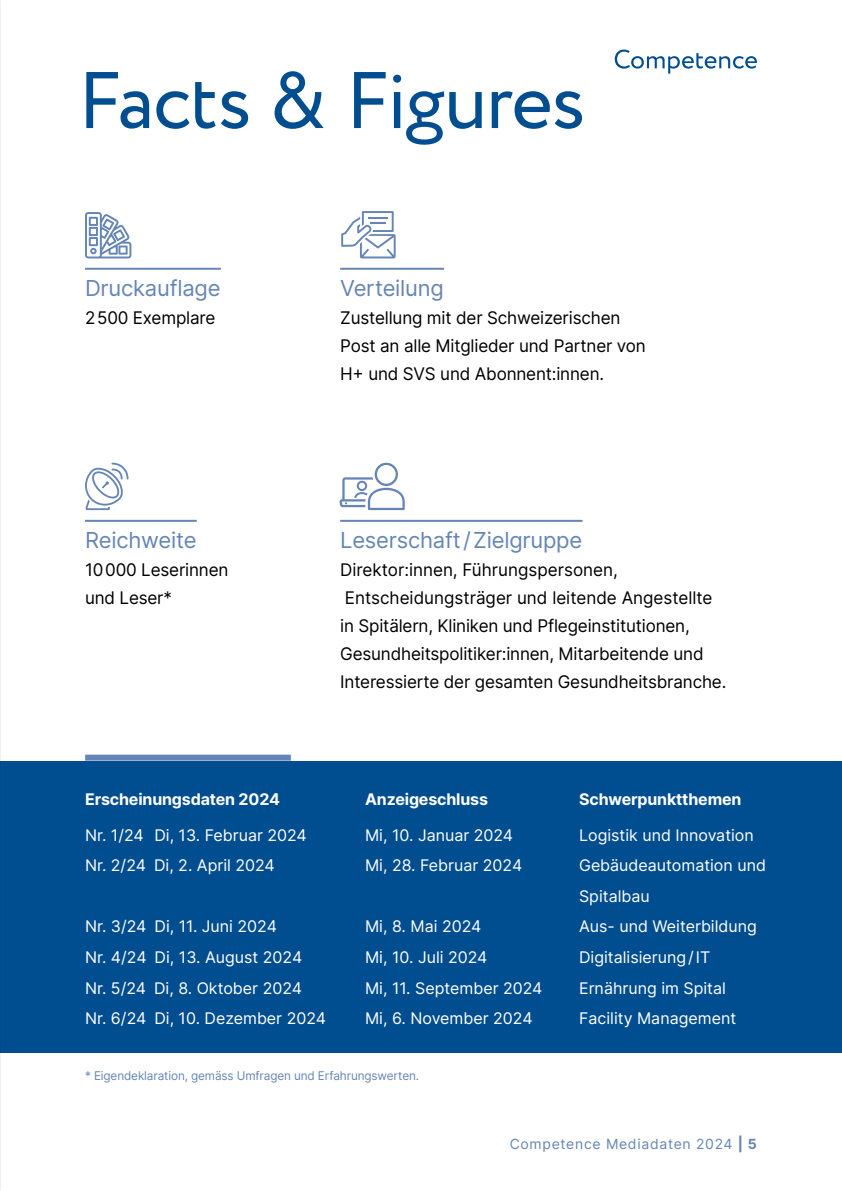
<style>
.page{position:relative;width:842px;height:1191px;background:#fff}
.page>*{position:absolute;margin:0;border:0;box-sizing:border-box;transform-origin:0 0}
.t1{font:80px "Circe";letter-spacing:-.02em;color:#004e90}
.t2{font:22px "Inter";letter-spacing:-.01em;color:#6585b6}
.t3{font:17.4px/28px "Inter";letter-spacing:-.01em;color:#000}
.t4{font:16px/30.6px "Inter";color:#fff}
.t5{font:700 16px "Inter";letter-spacing:-.01em;color:#fff}
.t6{font:14px "Inter";letter-spacing:.05em;color:#6585b6}
.t7{font:12px "Inter";letter-spacing:-.01em;color:#6585b6}
.s1{font-weight:700}
</style>
<div class="page">
<svg style="left:615px;top:50px;width:142px;height:24px"></svg>
<hr style="left:85px;top:268px;width:136px;height:2px;background:#6585b6">
<hr style="left:85px;top:520px;width:112px;height:2px;background:#6585b6">
<hr style="left:340px;top:268px;width:104px;height:2px;background:#6585b6">
<hr style="left:340px;top:520px;width:242px;height:2px;background:#6585b6">
<div style="left:0;top:760px;width:842px;height:292px;background:#004e90"></div>
<div style="left:85px;top:754px;width:206px;height:6px;background:#6585b6"></div>
<svg style="left:85px;top:212px;width:46px;height:46px"></svg>
<svg style="left:341px;top:211px;width:55px;height:47px"></svg>
<svg style="left:85px;top:462px;width:44px;height:48px"></svg>
<svg style="left:340px;top:463px;width:65px;height:47px"></svg>
<img style="left:0;top:414px;width:1px;height:395px">
<h1 class="t1" style="left:78px;top:48px;width:509px">Facts &amp; Figures</h1>
<h2 class="t2" style="left:85px;top:272px;width:137px">Druckauflage</h2>
<p class="t3" style="left:85px;top:303px;width:132px">2500 Exemplare</p>
<h2 class="t2" style="left:85px;top:524px;width:113px">Reichweite</h2>
<p class="t3" style="left:85px;top:555px;width:145px">10000 Leserinnen und Leser*</p>
<h2 class="t2" style="left:340px;top:272px;width:105px">Verteilung</h2>
<p class="t3" style="left:340px;top:303px;width:307px">Zustellung mit der Schweizerischen<br>Post an alle Mitglieder und Partner von<br>H+ und SVS und Abonnent:innen.</p>
<h2 class="t2" style="left:340px;top:524px;width:244px">Leserschaft/Zielgruppe</h2>
<p class="t3" style="left:340px;top:555px;width:388px">Direktor:innen, Führungspersonen, Entscheidungsträger und leitende Angestellte<br>in Spitälern, Kliniken und Pflegeinstitutionen, Gesundheitspolitiker:innen, Mitarbeitende und Interessierte der gesamten Gesundheitsbranche.</p>
<p class="t5" style="left:85px;top:787px;width:196px">Erscheinungsdaten 2024</p>
<p class="t5" style="left:365px;top:787px;width:125px">Anzeigeschluss</p>
<p class="t5" style="left:579px;top:787px;width:164px">Schwerpunktthemen</p>
<p class="t4" style="left:85px;top:819px;width:223px">Nr. 1/24 Di, 13. Februar 2024</p>
<p class="t4" style="left:365px;top:819px;width:150px">Mi, 10. Januar 2024</p>
<p class="t4" style="left:579px;top:819px;width:176px">Logistik und Innovation</p>
<p class="t4" style="left:85px;top:849px;width:191px">Nr. 2/24 Di, 2. April 2024</p>
<p class="t4" style="left:365px;top:849px;width:159px">Mi, 28. Februar 2024</p>
<p class="t4" style="left:579px;top:849px;width:188px">Gebäudeautomation und<br>Spitalbau</p>
<p class="t4" style="left:85px;top:911px;width:193px">Nr. 3/24 Di, 11. Juni 2024</p>
<p class="t4" style="left:365px;top:911px;width:118px">Mi, 8. Mai 2024</p>
<p class="t4" style="left:579px;top:911px;width:179px">Aus- und Weiterbildung</p>
<p class="t4" style="left:85px;top:941px;width:219px">Nr. 4/24 Di, 13. August 2024</p>
<p class="t4" style="left:365px;top:941px;width:124px">Mi, 10. Juli 2024</p>
<p class="t4" style="left:579px;top:941px;width:133px">Digitalisierung/IT</p>
<p class="t4" style="left:85px;top:972px;width:218px">Nr. 5/24 Di, 8. Oktober 2024</p>
<p class="t4" style="left:365px;top:972px;width:179px">Mi, 11. September 2024</p>
<p class="t4" style="left:579px;top:972px;width:148px">Ernährung im Spital</p>
<p class="t4" style="left:85px;top:1002px;width:243px">Nr. 6/24 Di, 10. Dezember 2024</p>
<p class="t4" style="left:365px;top:1002px;width:169px">Mi, 6. November 2024</p>
<p class="t4" style="left:579px;top:1002px;width:159px">Facility Management</p>
<p class="t7" style="left:85px;top:1067px;width:335px">* Eigendeklaration, gemäss Umfragen und Erfahrungswerten.</p>
<p class="t6" style="left:510px;top:1133px;width:249px">Competence Mediadaten 2024 <span class="s1">| 5</span></p>
</div>
